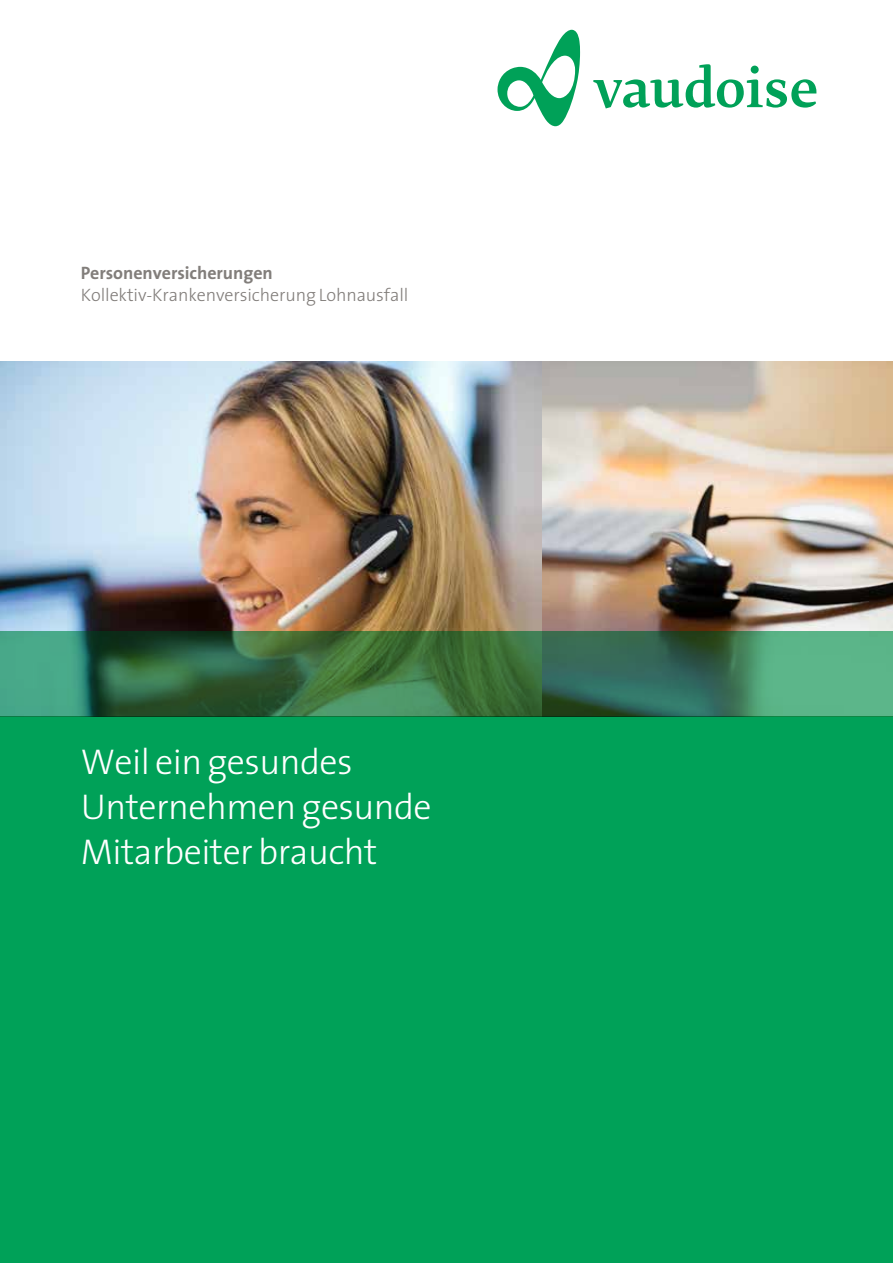
<style>
.page{position:relative;width:893px;height:1263px;background:#fff}
.page>*{position:absolute;margin:0;border:0;box-sizing:border-box;transform-origin:0 0}
.t1{font:300 36px/45px "The Sans";letter-spacing:-.015em;color:#fff}
.t2{font:300 18px "The Sans";letter-spacing:-.005em;color:#827e7b}
.t3{font:700 18px "The Sans";letter-spacing:-.005em;color:#827e7b}
</style>
<div class="page">
<img style="left:1px;top:361px;width:892px;height:270px">
<div style="left:1px;top:716px;width:892px;height:547px;background:#00a158"></div>
<svg style="left:497px;top:30px;width:319px;height:96px"></svg>
<hr style="left:0;top:0;width:1px;height:1263px;background:#00a158">
<svg style="left:0;top:83px;width:1px;height:634px"></svg>
<svg style="left:0;top:631px;width:893px;height:85px;background:#3c7954"></svg>
<p class="t3" style="left:81px;top:258px;width:194px">Personenversicherungen</p>
<p class="t2" style="left:81px;top:280px;width:329px">Kollektiv-Krankenversicherung Lohnausfall</p>
<p class="t1" style="left:81px;top:738px;width:352px">Weil ein gesundes<br>Unternehmen gesunde<br>Mitarbeiter braucht</p>
</div>
